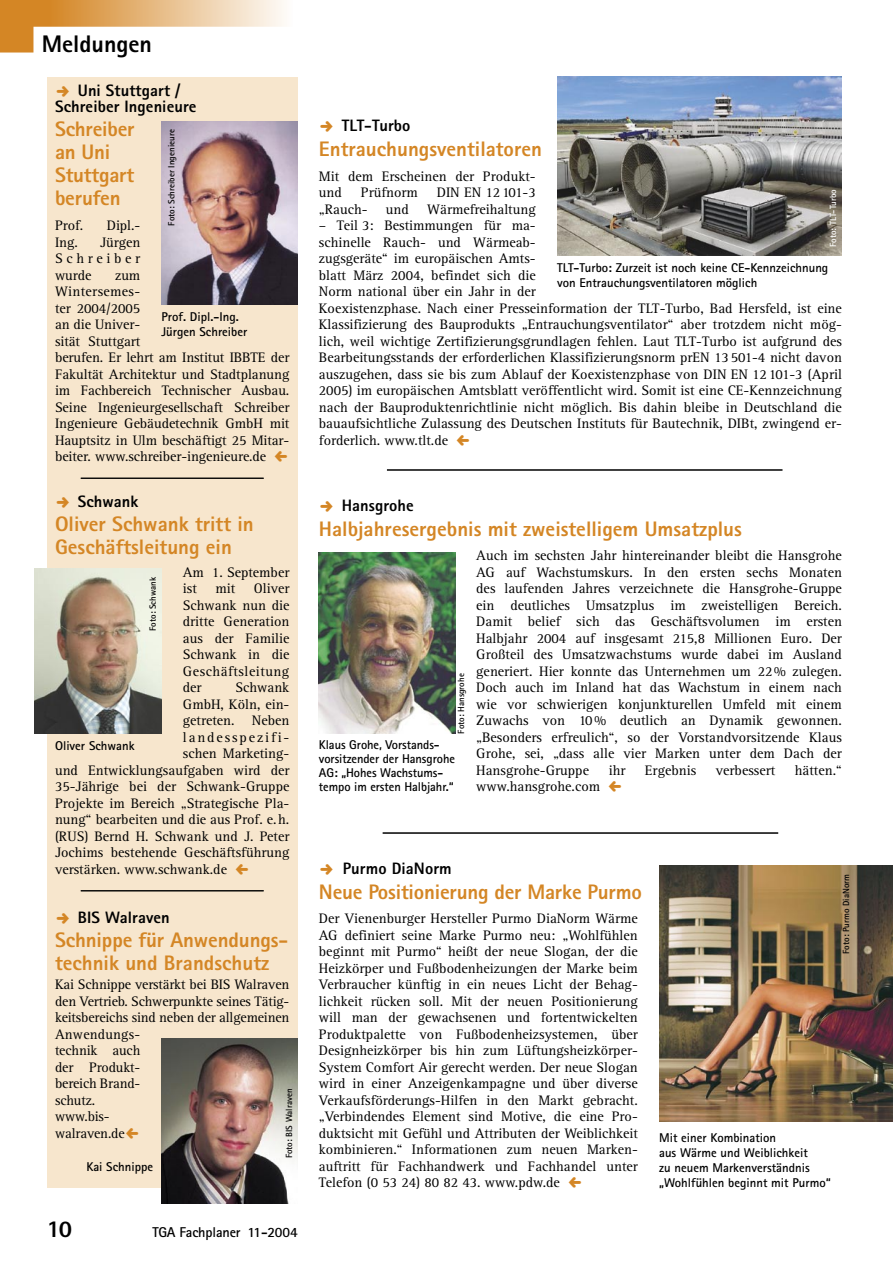
<style>
.page{position:relative;width:893px;height:1263px;background:#fff}
.page>*{position:absolute;margin:0;border:0;box-sizing:border-box;transform-origin:0 0}
.T08b_HÜ{font:800 24px "Rotis Sans Serif";color:#000}
.T05b_Über_4sp{font:800 21px/23.2px "Rotis Sans Serif";color:#d48625}
.T05a_Dach_4sp{font:800 16.5px/16.5px "Rotis Sans Serif";letter-spacing:.005em;color:#000;text-align:center}
.T01b_Grund_n_ZÜ{font:14.25px/16.5px "Rotis Serif";color:#000}
.T08b_HÜ-2{font:700 14.25px "Rotis Sans Serif";letter-spacing:-.01em;color:#000}
.T01b_Grund_n_ZÜ-2{font:14.25px "Rotis Serif";letter-spacing:.13em;color:#000}
.T02_BU_Autor{font:700 12.75px/15px "Rotis Sans Serif";color:#000}
.T07a_Foto{font:700 9px "Rotis Sans Serif";color:#000}
.T07a_Foto-2{font:700 9px "Rotis Sans Serif";color:#fff}
</style>
<div class="page">
<svg style="left:0;top:0;width:284px;height:53px"></svg>
<hr style="left:387px;top:470px;width:395px;height:1px;background:#000">
<hr style="left:383px;top:833px;width:395px;height:1px;background:#000">
<img style="left:557px;top:77px;width:285px;height:178px">
<img style="left:319px;top:552px;width:136px;height:182px">
<img style="left:659px;top:866px;width:234px;height:255px">
<div style="left:47px;top:77px;width:251px;height:1110px;background:#f7e6cd"></div>
<hr style="left:81px;top:478px;width:183px;height:1px;background:#000">
<hr style="left:81px;top:890px;width:183px;height:1px;background:#000">
<img style="left:162px;top:121px;width:136px;height:184px">
<img style="left:34px;top:569px;width:128px;height:165px">
<img style="left:162px;top:1039px;width:136px;height:165px">
<p class="T08b_HÜ" style="left:42px;top:29px;width:112px">Meldungen</p>
<p class="T05a_Dach_4sp" style="left:55px;top:82px;width:143px">Uni Stuttgart /<br>Schreiber Ingenieure</p>
<p class="T05b_Über_4sp" style="left:55px;top:117px;width:81px">Schreiber an Uni<br>Stuttgart berufen</p>
<p class="T01b_Grund_n_ZÜ" style="left:55px;top:218px;width:30px">Prof.</p>
<p class="T01b_Grund_n_ZÜ" style="left:107px;top:218px;width:35px">Dipl.-</p>
<p class="T01b_Grund_n_ZÜ" style="left:55px;top:234px;width:24px">Ing.</p>
<p class="T07a_Foto" style="left:166px;top:226px;width:98px;rotate:-90deg">Foto: Schreiber Ingenieure</p>
<p class="T01b_Grund_n_ZÜ" style="left:55px;top:234px;width:87px;text-align:justify;text-indent:45px">Jürgen Schreiber wurde</p>
<p class="T01b_Grund_n_ZÜ" style="left:55px;top:267px;width:236px;text-indent:60px">zum<br>Wintersemes-<br>ter 2004/2005<br>an die Univer-<br>sität Stuttgart<br>berufen. Er lehrt am Institut IBBTE der<br>Fakultät Architektur und Stadtplanung im Fachbereich Technischer Ausbau.<br>Seine Ingenieurgesellschaft Schreiber<br>Ingenieure Gebäudetechnik GmbH mit<br>Hauptsitz in Ulm beschäftigt 25 Mitar&shy;beiter. www.schreiber-ingenieure.de</p>
<p class="T02_BU_Autor" style="left:162px;top:309px;width:87px">Prof. Dipl.-Ing.<br>Jürgen Schreiber</p>
<p class="T05a_Dach_4sp" style="left:78px;top:493px;width:62px">Schwank</p>
<p class="T05b_Über_4sp" style="left:55px;top:511px;width:200px">Oliver Schwank tritt in<br>Geschäftsleitung ein</p>
<p class="T01b_Grund_n_ZÜ" style="left:183px;top:564px;width:108px">Am 1. September ist</p>
<p class="T07a_Foto" style="left:147px;top:631px;width:55px;rotate:-90deg">Foto: Schwank</p>
<p class="T01b_Grund_n_ZÜ" style="left:183px;top:581px;width:108px;text-align:justify;text-indent:71px">Oliver Schwank nun die dritte Generation aus der Familie Schwank in die Geschäftsleitung der</p>
<p class="T01b_Grund_n_ZÜ" style="left:215px;top:581px;width:21px">mit</p>
<p class="T01b_Grund_n_ZÜ" style="left:235px;top:680px;width:55px">Schwank</p>
<p class="T01b_Grund_n_ZÜ" style="left:183px;top:696px;width:108px">GmbH, Köln, ein-</p>
<p class="T01b_Grund_n_ZÜ" style="left:183px;top:713px;width:108px">getreten. Neben</p>
<p class="T01b_Grund_n_ZÜ-2" style="left:183px;top:729px;width:108px">landesspezifi-</p>
<p class="T01b_Grund_n_ZÜ" style="left:183px;top:746px;width:108px">schen Marketing-</p>
<p class="T01b_Grund_n_ZÜ" style="left:55px;top:762px;width:236px">und Entwicklungsaufgaben wird der</p>
<p class="T01b_Grund_n_ZÜ" style="left:55px;top:779px;width:236px">35-Jährige bei der Schwank-Gruppe</p>
<p class="T01b_Grund_n_ZÜ" style="left:55px;top:795px;width:236px">Projekte im Bereich „Strategische Pla-</p>
<p class="T01b_Grund_n_ZÜ" style="left:55px;top:812px;width:236px">nung“ bearbeiten und die aus Prof. e. h.</p>
<p class="T01b_Grund_n_ZÜ" style="left:55px;top:828px;width:236px">(RUS) Bernd H. Schwank und J. Peter</p>
<p class="T01b_Grund_n_ZÜ" style="left:55px;top:845px;width:236px">Jochims bestehende Geschäftsführung</p>
<p class="T01b_Grund_n_ZÜ" style="left:55px;top:861px;width:173px">verstärken. www.schwank.de</p>
<p class="T02_BU_Autor" style="left:55px;top:738px;width:81px">Oliver Schwank</p>
<p class="T05a_Dach_4sp" style="left:78px;top:909px;width:93px">BIS Walraven</p>
<p class="T05b_Über_4sp" style="left:55px;top:928px;width:235px">Schnippe für Anwendungs&shy;technik und Brandschutz</p>
<p class="T01b_Grund_n_ZÜ" style="left:55px;top:977px;width:236px">Kai Schnippe verstärkt bei BIS Walraven den Vertrieb. Schwerpunkte seines Tätig&shy;keitsbereichs sind neben der allgemeinen<br>Anwendungs-<br>technik auch<br>der Produkt-<br>bereich Brand-<br>schutz.</p>
<p class="T01b_Grund_n_ZÜ" style="left:55px;top:1109px;width:56px">www.bis-</p>
<p class="T01b_Grund_n_ZÜ" style="left:55px;top:1125px;width:71px">walraven.de</p>
<p class="T07a_Foto" style="left:283px;top:1158px;width:71px;rotate:-90deg">Foto: BIS Walraven</p>
<p class="T02_BU_Autor" style="left:86px;top:1159px;width:68px">Kai Schnippe</p>
<p class="T08b_HÜ" style="left:47px;top:1213px;width:27px">10</p>
<p class="T08b_HÜ-2" style="left:152px;top:1223px;width:147px">TGA Fachplaner 11-2004</p>
<p class="T05a_Dach_4sp" style="left:342px;top:117px;width:70px">TLT-Turbo</p>
<p class="T05b_Über_4sp" style="left:319px;top:137px;width:225px">Entrauchungsventilatoren</p>
<p class="T01b_Grund_n_ZÜ" style="left:319px;top:168px;width:218px">Mit dem Erscheinen der Produkt&shy;und</p>
<p class="T01b_Grund_n_ZÜ" style="left:361px;top:185px;width:59px">Prüfnorm</p>
<p class="T01b_Grund_n_ZÜ" style="left:437px;top:185px;width:100px">DIN EN 12 101-3</p>
<p class="T01b_Grund_n_ZÜ" style="left:319px;top:201px;width:50px">„Rauch-</p>
<p class="T01b_Grund_n_ZÜ" style="left:386px;top:201px;width:24px">und</p>
<p class="T01b_Grund_n_ZÜ" style="left:427px;top:201px;width:110px">Wärmefreihaltung</p>
<p class="T01b_Grund_n_ZÜ" style="left:319px;top:218px;width:525px">– Teil 3: Bestimmungen für ma-<br>schinelle Rauch- und Wärmeab-<br>zugsgeräte“ im europäischen Amts-<br>blatt März 2004, befindet sich die<br>Norm national über ein Jahr in der<br>Koexistenzphase. Nach einer Presseinformation der TLT-Turbo, Bad Hersfeld, ist eine Klassifizierung des Bauprodukts „Entrauchungsventilator“ aber trotzdem nicht mög&shy;lich, weil wichtige Zertifizierungsgrundlagen fehlen. Laut TLT-Turbo ist aufgrund des Bearbeitungsstands der erforderlichen Klassifizierungsnorm prEN 13 501-4 nicht davon auszugehen, dass sie bis zum Ablauf der Koexistenzphase von DIN EN 12 101-3 (April 2005) im europäischen Amtsblatt veröffentlicht wird. Somit ist eine CE-Kennzeichnung nach der Bauproduktenrichtlinie nicht möglich. Bis dahin bleibe in Deutschland die bauaufsichtliche Zulassung des Deutschen Instituts für Bautechnik, DIBt, zwingend er&shy;forderlich. www.tlt.de</p>
<p class="T07a_Foto-2" style="left:828px;top:247px;width:59px;rotate:-90deg">Foto: TLT-Turbo</p>
<p class="T02_BU_Autor" style="left:557px;top:259px;width:273px">TLT-Turbo: Zurzeit ist noch keine CE-Kennzeichnung von Entrauchungsventilatoren möglich</p>
<p class="T05a_Dach_4sp" style="left:342px;top:497px;width:74px">Hansgrohe</p>
<p class="T05b_Über_4sp" style="left:319px;top:517px;width:424px">Halbjahresergebnis mit zweistelligem Umsatzplus</p>
<p class="T01b_Grund_n_ZÜ" style="left:476px;top:548px;width:367px;text-align:justify">Auch im sechsten Jahr hintereinander bleibt die Hansgrohe AG auf Wachstumskurs. In den ersten sechs Monaten des laufenden Jahres verzeichnete die Hansgrohe-Gruppe ein deutliches Umsatzplus im zweistelligen Bereich.<br>Damit belief sich das Geschäftsvolumen im ersten Halbjahr 2004 auf insgesamt 215,8 Millionen Euro. Der Großteil des Umsatzwachstums wurde dabei im Ausland generiert. Hier konnte das Unternehmen um 22 % zulegen.<br>Doch auch im Inland hat das Wachstum in einem nach wie vor schwierigen konjunkturellen Umfeld mit einem Zuwachs von 10 % deutlich an Dynamik gewonnen. „Besonders erfreulich“, so der Vorstandvorsitzende Klaus Grohe, sei, „dass alle vier Marken unter dem Dach der Hansgrohe-Gruppe</p>
<p class="T07a_Foto" style="left:455px;top:734px;width:62px;rotate:-90deg">Foto: Hansgrohe</p>
<p class="T02_BU_Autor" style="left:319px;top:737px;width:138px;line-height:14.2px">Klaus Grohe, Vorstands&shy;vorsitzender der Hansgrohe<br>AG: „Hohes Wachstums&shy;tempo im ersten Halbjahr.“</p>
<p class="T01b_Grund_n_ZÜ" style="left:609px;top:762px;width:18px">ihr</p>
<p class="T01b_Grund_n_ZÜ" style="left:645px;top:762px;width:53px">Ergebnis</p>
<p class="T01b_Grund_n_ZÜ" style="left:716px;top:762px;width:61px">verbessert</p>
<p class="T01b_Grund_n_ZÜ" style="left:795px;top:762px;width:49px">hätten.“</p>
<p class="T01b_Grund_n_ZÜ" style="left:476px;top:779px;width:125px">www.hansgrohe.com</p>
<p class="T05a_Dach_4sp" style="left:343px;top:860px;width:110px">Purmo DiaNorm</p>
<p class="T05b_Über_4sp" style="left:319px;top:880px;width:325px">Neue Positionierung der Marke Purmo</p>
<p class="T01b_Grund_n_ZÜ" style="left:319px;top:911px;width:320px;text-align:justify">Der Vienenburger Hersteller Purmo DiaNorm Wärme AG definiert seine Marke Purmo neu: „Wohlfühlen beginnt mit Purmo“ heißt der neue Slogan, der die Heizkörper und Fußbodenheizungen der Marke beim Verbraucher künftig in ein neues Licht der Behag&shy;lichkeit rücken soll. Mit der neuen Positionierung will man der gewachsenen und fortentwickelten Produktpalette von Fußbodenheizsystemen, über Designheizkörper bis hin zum Lüftungsheizkörper-System Comfort Air gerecht werden. Der neue Slogan wird in einer Anzeigenkampagne und über diverse Verkaufsförderungs-Hilfen in den Markt gebracht. „Verbindendes Element sind Motive, die eine Pro&shy;duktsicht mit Gefühl und Attributen der Weiblichkeit kombinieren.“ Informationen zum neuen Marken&shy;auftritt für Fachhandwerk und Fachhandel unter Telefon (0 53 24) 80 82 43. www.pdw.de</p>
<p class="T07a_Foto" style="left:840px;top:954px;width:81px;rotate:-90deg">Foto: Purmo DiaNorm</p>
<p class="T02_BU_Autor" style="left:659px;top:1130px;width:173px">Mit einer Kombination<br>aus Wärme und Weiblichkeit<br>zu neuem Markenverständnis „Wohlfühlen beginnt mit Purmo“</p>
</div>
